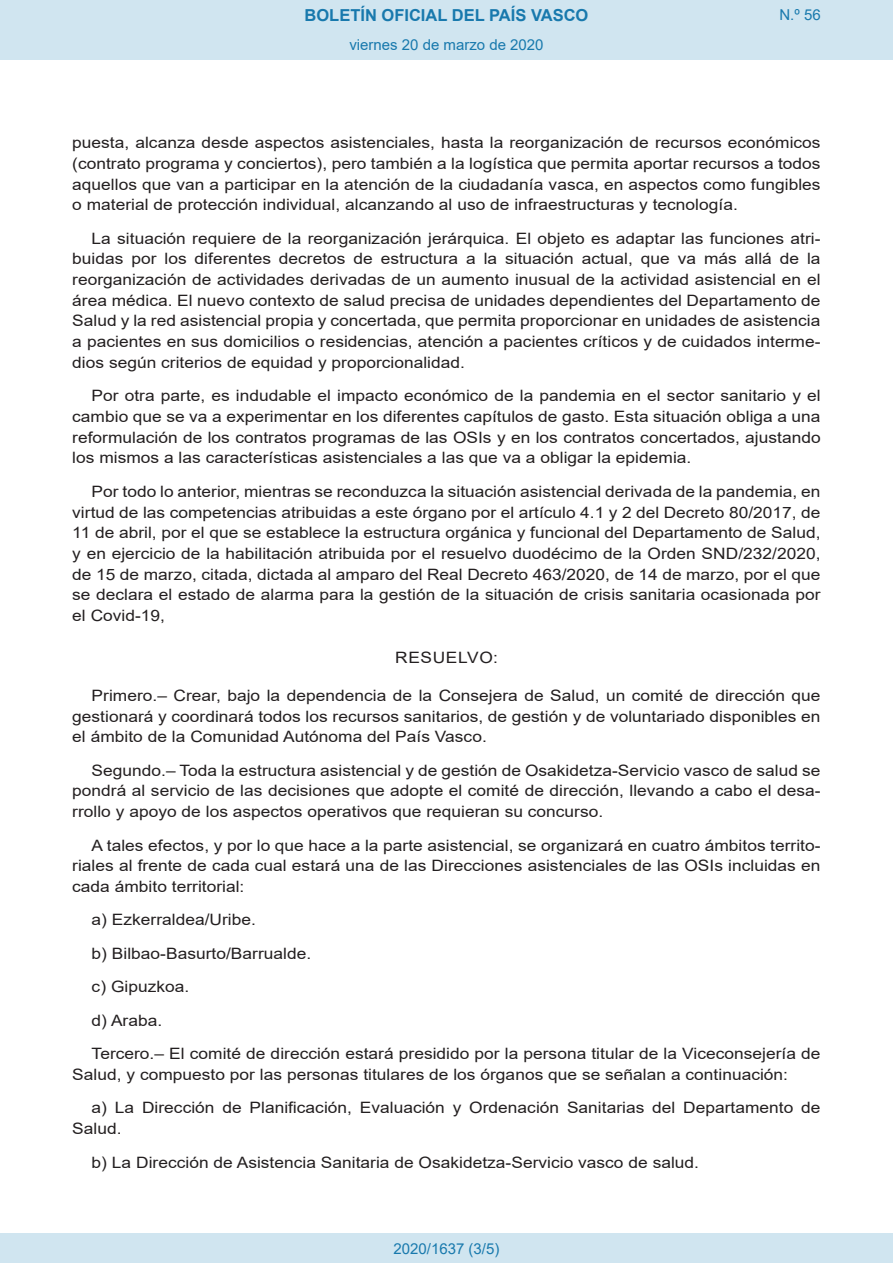
<style>
.page{position:relative;width:893px;height:1263px;background:#fff}
.page>*{position:absolute;margin:0;border:0;box-sizing:border-box;transform-origin:0 0}
.t1{font:700 16.5px "Arial";color:#1879ad}
.BOPVDetalle{font:15.6px/20.7px "Arial";color:#231f20;text-align:justify;scale:1.11 1}
.BOPVClave{font:15.6px "Arial";letter-spacing:.035em;color:#231f20;scale:1.11 1}
.Paginacion_Centro{font:15px "Arial";color:#1879ad}
</style>
<div class="page">
<div style="left:0;top:0;width:893px;height:60px;background:#d0e5f0"></div>
<div style="left:0;top:1233px;width:893px;height:30px;background:#d0e5f0"></div>
<p class="t1" style="left:305px;top:3px;width:285px">BOLETÍN OFICIAL DEL PAÍS VASCO</p>
<p class="Paginacion_Centro" style="left:349px;top:35px;width:196px">viernes 20 de marzo de 2020</p>
<p class="Paginacion_Centro" style="left:779px;top:5px;width:43px">N.º 56</p>
<p class="BOPVDetalle" style="left:72px;top:132px;width:676px">puesta, alcanza desde aspectos asistenciales, hasta la reorganización de recursos económicos (contrato programa y conciertos), pero también a la logística que permita aportar recursos a todos aquellos que van a participar en la atención de la ciudadanía vasca, en aspectos como fungibles o material de protección individual, alcanzando al uso de infraestructuras y tecnología.</p>
<p class="BOPVDetalle" style="left:72px;top:228px;width:676px;text-indent:19px">La situación requiere de la reorganización jerárquica. El objeto es adaptar las funciones atri&shy;buidas por los diferentes decretos de estructura a la situación actual, que va más allá de la reorganización de actividades derivadas de un aumento inusual de la actividad asistencial en el área médica. El nuevo contexto de salud precisa de unidades dependientes del Departamento de Salud y la red asistencial propia y concertada, que permita proporcionar en unidades de asistencia a pacientes en sus domicilios o residencias, atención a pacientes críticos y de cuidados interme&shy;dios según criterios de equidad y proporcionalidad.</p>
<p class="BOPVDetalle" style="left:72px;top:385px;width:676px;text-indent:19px">Por otra parte, es indudable el impacto económico de la pandemia en el sector sanitario y el cambio que se va a experimentar en los diferentes capítulos de gasto. Esta situación obliga a una reformulación de los contratos programas de las OSIs y en los contratos concertados, ajustando los mismos a las características asistenciales a las que va a obligar la epidemia.</p>
<p class="BOPVDetalle" style="left:72px;top:481px;width:676px;text-indent:19px">Por todo lo anterior, mientras se reconduzca la situación asistencial derivada de la pandemia, en virtud de las competencias atribuidas a este órgano por el artículo 4.1 y 2 del Decreto 80/2017, de 11 de abril, por el que se establece la estructura orgánica y funcional del Departamento de Salud, y en ejercicio de la habilitación atribuida por el resuelvo duodécimo de la Orden SND/232/2020, de 15 de marzo, citada, dictada al amparo del Real Decreto 463/2020, de 14 de marzo, por el que se declara el estado de alarma para la gestión de la situación de crisis sanitaria ocasionada por el Covid-19,</p>
<p class="BOPVClave" style="left:395px;top:647px;width:94px">RESUELVO:</p>
<p class="BOPVDetalle" style="left:72px;top:685px;width:676px;text-indent:19px">Primero.– Crear, bajo la dependencia de la Consejera de Salud, un comité de dirección que gestionará y coordinará todos los recursos sanitarios, de gestión y de voluntariado disponibles en el ámbito de la Comunidad Autónoma del País Vasco.</p>
<p class="BOPVDetalle" style="left:72px;top:760px;width:676px;text-indent:19px">Segundo.– Toda la estructura asistencial y de gestión de Osakidetza-Servicio vasco de salud se pondrá al servicio de las decisiones que adopte el comité de dirección, llevando a cabo el desa&shy;rrollo y apoyo de los aspectos operativos que requieran su concurso.</p>
<p class="BOPVDetalle" style="left:72px;top:834px;width:676px;text-indent:19px">A tales efectos, y por lo que hace a la parte asistencial, se organizará en cuatro ámbitos territo&shy;riales al frente de cada cual estará una de las Direcciones asistenciales de las OSIs incluidas en cada ámbito territorial:</p>
<p class="BOPVDetalle" style="left:92px;top:909px;width:150px">a) Ezkerraldea/Uribe.</p>
<p class="BOPVDetalle" style="left:92px;top:943px;width:199px">b) Bilbao-Basurto/Barrualde.</p>
<p class="BOPVDetalle" style="left:92px;top:976px;width:89px">c) Gipuzkoa.</p>
<p class="BOPVDetalle" style="left:92px;top:1010px;width:65px">d) Araba.</p>
<p class="BOPVDetalle" style="left:72px;top:1043px;width:676px;text-indent:19px">Tercero.– El comité de dirección estará presidido por la persona titular de la Viceconsejería de<br>Salud, y compuesto por las personas titulares de los órganos que se señalan a continuación:</p>
<p class="BOPVDetalle" style="left:72px;top:1097px;width:676px;text-indent:19px">a) La Dirección de Planificación, Evaluación y Ordenación Sanitarias del Departamento de<br>Salud.</p>
<p class="BOPVDetalle" style="left:92px;top:1151px;width:549px">b) La Dirección de Asistencia Sanitaria de Osakidetza-Servicio vasco de salud.</p>
<p class="Paginacion_Centro" style="left:393px;top:1238px;width:107px">2020/1637 (3/5)</p>
</div>
